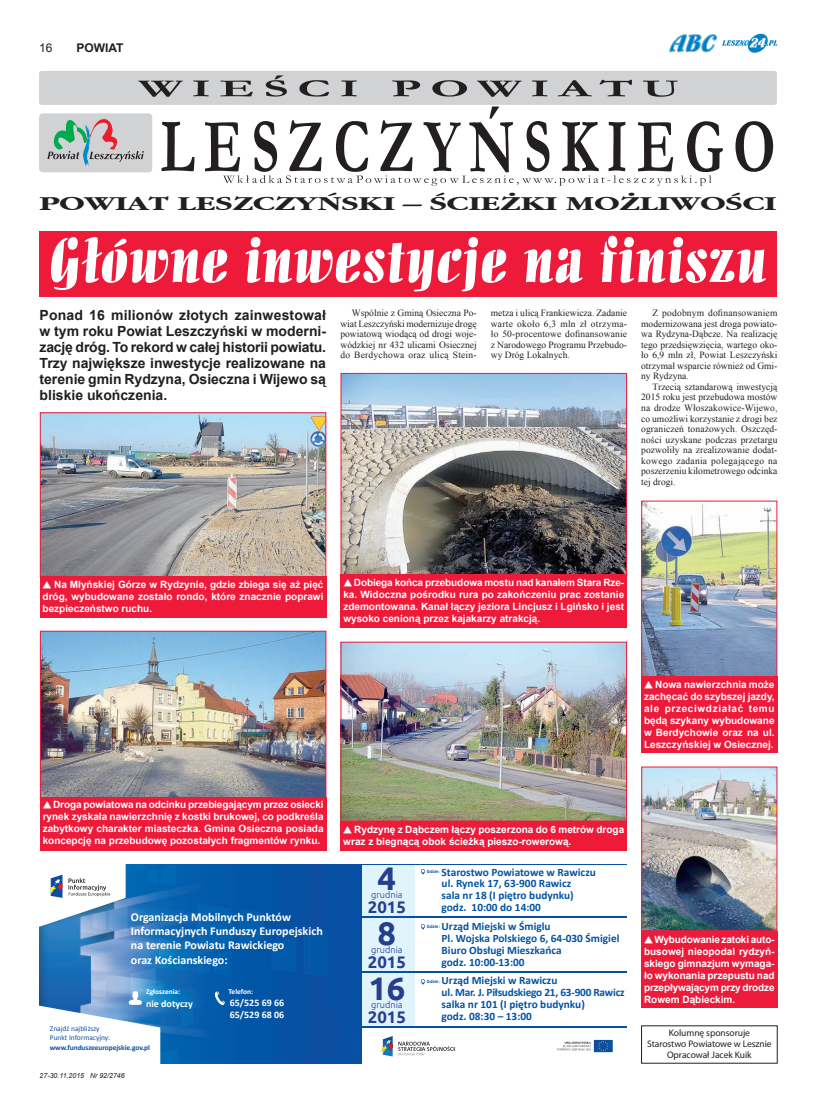
<style>
.page{position:relative;width:820px;height:1106px;background:#fff}
.page>*{position:absolute;margin:0;border:0;box-sizing:border-box;transform-origin:0 0}
.t1{font:62px "Allegro BT";color:#fff}
.t2{font:700 32.7px "Ubuntu";color:#253f8e}
.t3{font:700 20.5px "Gatineau";color:#231f20;scale:1.61 1}
.t4{font:700 16.8px "Ubuntu";color:#253f8e}
.t5{font:700 14px/16px "Arial";color:#231f20;text-align:justify}
.t6{font:700 12px/14.4px "Calibri";color:#fff}
.t7{font:700 12px "Arial";color:#231f20}
.t8{font:12px "Arial";color:#231f20}
.t9{font:700 11.3px/11.9px "Calibri";color:#0253a5}
.t10{font:700 10px/12px "Arial";color:#fff;text-align:justify}
.t11{font:700 10px/12px "Calibri";color:#fff}
.t12{font:9.5px/10.5px "Times New Roman";color:#231f20;text-align:justify}
.t13{font:9.5px/11px "Myriad Pro";letter-spacing:-.005em;color:#231f20;text-align:center}
.t14{font:9.5px "Times New Roman";letter-spacing:.025em;color:#231f20}
.t15{font:9.5px "Times New Roman";letter-spacing:.02em;color:#231f20}
.t16{font:300 9.2px "Ubuntu";color:#253f8e}
.t17{font:7.4px/8.9px "Calibri";color:#0d50a1}
.t18{font:700 7.4px "Calibri";letter-spacing:-.01em;color:#0d50a1}
.t19{font:700 7.4px "Calibri";color:#fff}
.t20{font:italic 7px "Arial";color:#231f20}
.t21{font:700 5px "Calibri";color:#0d4da1}
</style>
<div class="page">
<svg style="left:669px;top:34px;width:47px;height:18px"></svg>
<svg style="left:722px;top:33px;width:55px;height:20px"></svg>
<img style="left:342px;top:643px;width:282px;height:176px">
<img style="left:42px;top:414px;width:282px;height:161px">
<div style="left:40px;top:412px;width:286px;height:165px;border:1px solid #ed1a3a"></div>
<div style="left:39px;top:232px;width:737px;height:65px;background:#ed1a3a"></div>
<img style="left:42px;top:632px;width:282px;height:165px">
<div style="left:40px;top:630px;width:286px;height:170px;border:1px solid #ed1a3a"></div>
<div style="left:40px;top:797px;width:286px;height:53px;background:#ed1a3a"></div>
<img style="left:643px;top:502px;width:132px;height:173px">
<div style="left:641px;top:500px;width:136px;height:177px;border:1px solid #ed1a3a"></div>
<div style="left:40px;top:576px;width:286px;height:41px;background:#ed1a3a"></div>
<img style="left:643px;top:768px;width:132px;height:161px">
<div style="left:641px;top:766px;width:136px;height:165px;border:1px solid #ed1a3a"></div>
<div style="left:340px;top:821px;width:286px;height:29px;background:#ed1a3a"></div>
<div style="left:39px;top:71px;width:737px;height:34px;background:#d1d2d4;border-radius:3px"></div>
<svg style="left:138px;top:75px;width:493px;height:22px"></svg>
<svg style="left:643px;top:81px;width:34px;height:16px"></svg>
<div style="left:39px;top:113px;width:113px;height:59px;background:#d1d2d4;border-radius:4px"></div>
<svg style="left:47px;top:119px;width:97px;height:48px"></svg>
<svg style="left:161px;top:106px;width:611px;height:80px"></svg>
<div style="left:641px;top:676px;width:136px;height:77px;background:#ed1a3a"></div>
<div style="left:641px;top:931px;width:136px;height:76px;background:#ed1a3a"></div>
<div style="left:340px;top:574px;width:286px;height:54px;background:#ed1a3a"></div>
<img style="left:40px;top:865px;width:586px;height:198px">
<div style="left:362px;top:1028px;width:264px;height:35px;background:#fff"></div>
<svg style="left:398px;top:1041px;width:56px;height:14px"></svg>
<img style="left:382px;top:1036px;width:10px;height:20px">
<svg style="left:380px;top:1039px;width:12px;height:15px"></svg>
<svg style="left:557px;top:1041px;width:33px;height:9px"></svg>
<div style="left:593px;top:1039px;width:20px;height:13px;background:#0d50a1"></div>
<div style="left:593px;top:1039px;width:20px;height:13px;border:1px solid #fff"></div>
<svg style="left:598px;top:1041px;width:10px;height:10px"></svg>
<svg style="left:40px;top:865px;width:86px;height:62px"></svg>
<div style="left:414px;top:865px;width:212px;height:50px;background:#fff"></div>
<div style="left:362px;top:865px;width:52px;height:50px;background:#e1f4fc"></div>
<svg style="left:40px;top:991px;width:120px;height:72px"></svg>
<svg style="left:214px;top:991px;width:11px;height:14px"></svg>
<svg style="left:420px;top:869px;width:5px;height:5px"></svg>
<div style="left:414px;top:918px;width:212px;height:52px;background:#fff"></div>
<div style="left:362px;top:918px;width:52px;height:52px;background:#e1f4fc"></div>
<svg style="left:420px;top:924px;width:5px;height:5px"></svg>
<div style="left:414px;top:973px;width:212px;height:53px;background:#fff"></div>
<div style="left:362px;top:973px;width:52px;height:53px;background:#e1f4fc"></div>
<svg style="left:420px;top:979px;width:5px;height:5px"></svg>
<img style="left:342px;top:375px;width:282px;height:198px">
<div style="left:340px;top:373px;width:286px;height:202px;border:1px solid #ed1a3a"></div>
<p class="t8" style="left:39px;top:41px;width:15px">16</p>
<p class="t7" style="left:76px;top:41px;width:49px">POWIAT</p>
<p class="t3" style="left:40px;top:192px;width:459px">POWIAT LESZCZYŃSKI – ŚCIEŻKI MOŻLIWOŚCI</p>
<p class="t1" style="left:49px;top:225px;width:719px">Główne inwestycje na finiszu</p>
<p class="t5" style="left:40px;top:307px;width:288px">Ponad 16 milionów złotych zainwestował w tym roku Powiat Leszczyński w moderni&shy;zację dróg. To rekord w całej historii powiatu.<br>Trzy największe inwestycje realizowane na terenie gmin Rydzyna, Osieczna i Wijewo są bliskie ukończenia.</p>
<p class="t12" style="left:490px;top:308px;width:138px">metza i ulicą Frankiewicza. Zadanie warte około 6,3 mln zł otrzyma&shy;ło 50-procentowe dofinansowanie z Narodowego Programu Przebudo&shy;wy Dróg Lokalnych.</p>
<p class="t15" style="left:652px;top:308px;width:126px">Z podobnym dofinansowaniem</p>
<p class="t12" style="left:340px;top:308px;width:138px;text-indent:11px">Wspólnie z Gminą Osieczna Po&shy;wiat Leszczyński modernizuje drogę powiatową wiodącą od drogi woje&shy;wódzkiej nr 432 ulicami Osiecznej do Berdychowa oraz ulicą Stein-</p>
<p class="t12" style="left:641px;top:318px;width:138px">modernizowana jest droga powiato-</p>
<p class="t12" style="left:641px;top:329px;width:138px">wa Rydzyna-Dąbcze. Na realizację</p>
<p class="t12" style="left:641px;top:339px;width:138px">tego przedsięwzięcia, wartego oko-</p>
<p class="t12" style="left:641px;top:350px;width:138px">ło 6,9 mln zł, Powiat Leszczyński</p>
<p class="t12" style="left:641px;top:360px;width:138px">otrzymał wsparcie również od Gmi-</p>
<p class="t12" style="left:641px;top:371px;width:49px">ny Rydzyna.</p>
<p class="t12" style="left:652px;top:381px;width:126px">Trzecią sztandarową inwestycją</p>
<p class="t12" style="left:641px;top:392px;width:138px">2015 roku jest przebudowa mostów</p>
<p class="t12" style="left:641px;top:402px;width:138px">na drodze Włoszakowice-Wijewo,</p>
<p class="t12" style="left:641px;top:413px;width:138px">co umożliwi korzystanie z drogi bez</p>
<p class="t12" style="left:641px;top:423px;width:138px">ograniczeń tonażowych. Oszczęd-</p>
<p class="t12" style="left:641px;top:434px;width:138px">ności uzyskane podczas przetargu</p>
<p class="t12" style="left:641px;top:444px;width:138px">pozwoliły na zrealizowanie dodat-</p>
<p class="t14" style="left:641px;top:455px;width:138px">kowego zadania polegającego na</p>
<p class="t12" style="left:641px;top:465px;width:138px">poszerzeniu kilometrowego odcinka</p>
<p class="t12" style="left:641px;top:476px;width:36px">tej drogi.</p>
<p class="t10" style="left:43px;top:578px;width:282px">▲ Na Młyńskiej Górze w Rydzynie, gdzie zbiega się aż pięć dróg, wybudowane zostało rondo, które znacznie poprawi bezpieczeństwo ruchu.</p>
<p class="t10" style="left:343px;top:576px;width:282px">▲ Dobiega końca przebudowa mostu nad kanałem Stara Rze&shy;ka. Widoczna pośrodku rura po zakończeniu prac zostanie zdemontowana. Kanał łączy jeziora Lincjusz i Lgińsko i jest wysoko cenioną przez kajakarzy atrakcją.</p>
<p class="t10" style="left:643px;top:678px;width:132px">▲ Nowa nawierzchnia może zachęcać do szybszej jazdy, ale przeciwdziałać temu będą szykany wybudowane w Berdychowie oraz na ul.<br>Leszczyńskiej w Osiecznej.</p>
<p class="t10" style="left:43px;top:799px;width:282px">▲ Droga powiatowa na odcinku przebiegającym przez osiecki rynek zyskała nawierzchnię z kostki brukowej, co podkreśla zabytkowy charakter miasteczka. Gmina Osieczna posiada koncepcję na przebudowę pozostałych fragmentów rynku.</p>
<p class="t6" style="left:131px;top:910px;width:193px">Organizacja Mobilnych Punktów<br>Informacyjnych Funduszy Europejskich na terenie Powiatu Rawickiego<br>oraz Kościanskiego:</p>
<p class="t11" style="left:146px;top:998px;width:48px">nie dotyczy</p>
<p class="t11" style="left:230px;top:997px;width:56px">65/525 69 66<br>65/529 68 06</p>
<p class="t19" style="left:146px;top:988px;width:36px">Zgłoszenia:</p>
<p class="t19" style="left:228px;top:988px;width:26px">Telefon:</p>
<p class="t17" style="left:50px;top:1024px;width:62px">Znajdź najbliższy<br>Punkt Informacyjny:</p>
<p class="t18" style="left:50px;top:1044px;width:102px">www.funduszeeuropejskie.gov.pl</p>
<p class="t20" style="left:40px;top:1072px;width:87px">27-30.11.2015 Nr 92/2746</p>
<p class="t10" style="left:343px;top:823px;width:282px">▲ Rydzynę z Dąbczem łączy poszerzona do 6 metrów droga wraz z biegnącą obok ścieżką pieszo-rowerową.</p>
<p class="t2" style="left:377px;top:859px;width:20px">4</p>
<p class="t4" style="left:367px;top:897px;width:40px">2015</p>
<p class="t16" style="left:371px;top:889px;width:33px">grudnia</p>
<p class="t2" style="left:377px;top:914px;width:20px">8</p>
<p class="t4" style="left:367px;top:952px;width:40px">2015</p>
<p class="t16" style="left:371px;top:944px;width:33px">grudnia</p>
<p class="t2" style="left:368px;top:969px;width:39px">16</p>
<p class="t16" style="left:371px;top:999px;width:33px">grudnia</p>
<p class="t4" style="left:367px;top:1007px;width:40px">2015</p>
<p class="t21" style="left:427px;top:869px;width:14px">Gdzie:</p>
<p class="t9" style="left:441px;top:866px;width:156px">Starostwo Powiatowe w Rawiczu ul. Rynek 17, 63-900 Rawicz<br>sala nr 18 (I piętro budynku) godz. 10:00 do 14:00</p>
<p class="t9" style="left:441px;top:921px;width:179px">Urząd Miejski w Śmiglu<br>Pl. Wojska Polskiego 6, 64-030 Śmigiel<br>Biuro Obsługi Mieszkańca<br>godz. 10:00-13:00</p>
<p class="t9" style="left:441px;top:975px;width:184px">Urząd Miejski w Rawiczu<br>ul. Mar. J. Piłsudskiego 21, 63-900 Rawicz salka nr 101 (I piętro budynku)<br>godz. 08:30 – 13:00</p>
<p class="t21" style="left:427px;top:924px;width:14px">Gdzie:</p>
<p class="t21" style="left:427px;top:979px;width:14px">Gdzie:</p>
<p class="t10" style="left:643px;top:933px;width:132px">▲ Wybudowanie zatoki auto&shy;busowej nieopodal rydzyń&shy;skiego gimnazjum wymaga&shy;ło wykonania przepustu nad przepływającym przy drodze Rowem Dąbieckim.</p>
<p class="t13" style="left:646px;top:1028px;width:126px">Kolumnę sponsoruje<br>Starostwo Powiatowe w Lesznie<br>Opracował Jacek Kuik</p>
</div>
